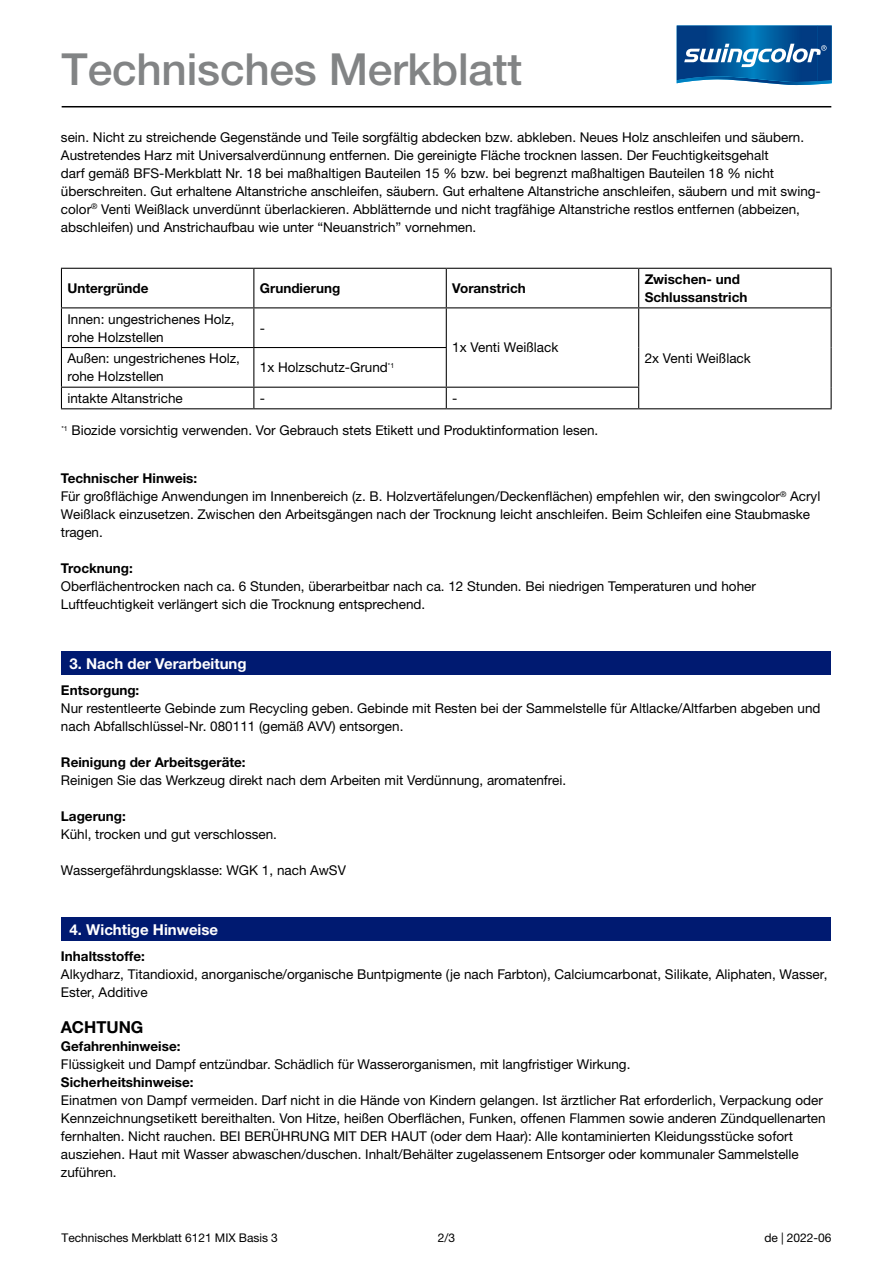
<style>
.page{position:relative;width:893px;height:1263px;background:#fff}
.page>*{position:absolute;margin:0;border:0;box-sizing:border-box;transform-origin:0 0}
.t1{font:500 44.25px "Helvetica Neue LTW1 G";letter-spacing:-.005em;color:#828485}
.copy_text{font:700 16.5px "Helvetica Neue LTW1 G";color:#000}
.rubric_headline{font:700 15px "Helvetica Neue LTW1 G";color:#fff}
.copy_text-2{font:13.5px/18px "Helvetica Neue LTW1 G";color:#000}
.TB{font:13.5px/18px "Helvetica Neue LTW1 G";color:#000}
.copy_text_prefix{font:700 13.5px "Helvetica Neue LTW1 G";color:#000}
.TF{font:13.5px "Helvetica Neue LTW1 G";color:#000}
.TH{font:700 13.5px/18px "Helvetica Neue LTW1 G";color:#000}
.footer_text{font:12px "Helvetica Neue LTW1 G";letter-spacing:-.005em;color:#000}
.footer_edition{font:12px "Helvetica Neue LTW1 G";letter-spacing:-.005em;color:#000}
.footer_page{font:12px "Helvetica Neue LTW1 G";color:#000}
</style>
<div class="page">
<hr style="left:62px;top:106px;width:769px;height:1px;background:#000">
<svg style="left:677px;top:26px;width:155px;height:59px;background:#2a6da6"></svg>
<hr style="left:61px;top:308px;width:1px;height:39px;background:#000">
<hr style="left:253px;top:308px;width:1px;height:39px;background:#000">
<hr style="left:446px;top:308px;width:1px;height:39px;background:#000">
<hr style="left:638px;top:308px;width:1px;height:39px;background:#000">
<hr style="left:831px;top:308px;width:1px;height:39px;background:#000">
<hr style="left:61px;top:347px;width:193px;height:1px;background:#000">
<hr style="left:61px;top:348px;width:1px;height:39px;background:#000">
<hr style="left:254px;top:347px;width:193px;height:1px;background:#000">
<hr style="left:253px;top:348px;width:1px;height:39px;background:#000">
<hr style="left:446px;top:348px;width:1px;height:39px;background:#000">
<hr style="left:638px;top:347px;width:1px;height:40px;background:#000">
<hr style="left:831px;top:347px;width:1px;height:40px;background:#000">
<hr style="left:61px;top:387px;width:193px;height:1px;background:#000">
<svg style="left:61px;top:388px;width:1px;height:20px"></svg>
<hr style="left:254px;top:387px;width:192px;height:1px;background:#000">
<svg style="left:253px;top:388px;width:1px;height:20px"></svg>
<hr style="left:446px;top:387px;width:193px;height:1px;background:#000">
<svg style="left:446px;top:388px;width:1px;height:20px"></svg>
<svg style="left:638px;top:388px;width:1px;height:20px"></svg>
<svg style="left:831px;top:387px;width:1px;height:21px"></svg>
<hr style="left:61px;top:408px;width:193px;height:1px;background:#000">
<hr style="left:254px;top:408px;width:192px;height:1px;background:#000">
<hr style="left:446px;top:408px;width:193px;height:1px;background:#000">
<hr style="left:639px;top:408px;width:193px;height:1px;background:#000">
<hr style="left:61px;top:268px;width:193px;height:1px;background:#000">
<hr style="left:61px;top:269px;width:1px;height:38px;background:#000">
<hr style="left:61px;top:307px;width:193px;height:1px;background:#000">
<hr style="left:254px;top:268px;width:192px;height:1px;background:#000">
<hr style="left:253px;top:269px;width:1px;height:38px;background:#000">
<hr style="left:254px;top:307px;width:192px;height:1px;background:#000">
<hr style="left:446px;top:268px;width:193px;height:1px;background:#000">
<hr style="left:446px;top:269px;width:1px;height:38px;background:#000">
<hr style="left:446px;top:307px;width:193px;height:1px;background:#000">
<hr style="left:639px;top:268px;width:193px;height:1px;background:#000">
<hr style="left:638px;top:269px;width:1px;height:38px;background:#000">
<hr style="left:831px;top:269px;width:1px;height:38px;background:#000">
<hr style="left:639px;top:307px;width:193px;height:1px;background:#000">
<div style="left:61px;top:652px;width:770px;height:23px;background:#001a71"></div>
<div style="left:61px;top:918px;width:770px;height:23px;background:#001a71"></div>
<p class="t1" style="left:62px;top:43px;width:462px">Technisches Merkblatt</p>
<p class="copy_text-2" style="left:61px;top:128px;width:760px">sein. Nicht zu streichende Gegenstände und Teile sorgfältig abdecken bzw. abkleben. Neues Holz anschleifen und säubern.<br>Austretendes Harz mit Universalverdünnung entfernen. Die gereinigte Fläche trocknen lassen. Der Feuchtigkeitsgehalt<br>darf gemäß BFS-Merkblatt Nr. 18 bei maßhaltigen Bauteilen 15 % bzw. bei begrenzt maßhaltigen Bauteilen 18 % nicht überschreiten. Gut erhaltene Altanstriche anschleifen, säubern. Gut erhaltene Altanstriche anschleifen, säubern und mit swing&shy;color<sup>®</sup> Venti Weißlack unverdünnt überlackieren. Abblätternde und nicht tragfähige Altanstriche restlos entfernen (abbeizen, abschleifen) und Anstrichaufbau wie unter “Neuanstrich” vornehmen.</p>
<p class="TH" style="left:67px;top:279px;width:83px">Untergründe</p>
<p class="TH" style="left:260px;top:279px;width:82px">Grundierung</p>
<p class="TH" style="left:452px;top:279px;width:75px">Voranstrich</p>
<p class="TH" style="left:645px;top:270px;width:104px">Zwischen- und<br>Schlussanstrich</p>
<p class="TB" style="left:67px;top:310px;width:169px">Innen: ungestrichenes Holz, rohe Holzstellen</p>
<p class="TB" style="left:260px;top:319px;width:7px">-</p>
<p class="TB" style="left:452px;top:338px;width:108px">1x Venti Weißlack</p>
<p class="TB" style="left:67px;top:349px;width:174px">Außen: ungestrichenes Holz,</p>
<p class="TB" style="left:645px;top:349px;width:108px">2x Venti Weißlack</p>
<p class="TB" style="left:67px;top:367px;width:98px">rohe Holzstellen</p>
<p class="TB" style="left:260px;top:358px;width:136px">1x Holzschutz-Grund<sup>*1</sup></p>
<p class="TB" style="left:67px;top:389px;width:117px">intakte Altanstriche</p>
<p class="TB" style="left:260px;top:389px;width:7px">-</p>
<p class="TB" style="left:452px;top:389px;width:7px">-</p>
<p class="TF" style="left:61px;top:422px;width:538px"><sup>*1</sup> Biozide vorsichtig verwenden. Vor Gebrauch stets Etikett und Produktinformation lesen.</p>
<p class="copy_text_prefix" style="left:61px;top:470px;width:138px">Technischer Hinweis:</p>
<p class="copy_text-2" style="left:61px;top:487px;width:761px">Für großflächige Anwendungen im Innenbereich (z. B. Holzvertäfelungen/Deckenflächen) empfehlen wir, den swingcolor<sup>®</sup> Acryl<br>Weißlack einzusetzen. Zwischen den Arbeitsgängen nach der Trocknung leicht anschleifen. Beim Schleifen eine Staubmaske tragen.</p>
<p class="copy_text_prefix" style="left:61px;top:560px;width:73px">Trocknung:</p>
<p class="copy_text-2" style="left:61px;top:577px;width:696px">Oberflächentrocken nach ca. 6 Stunden, überarbeitbar nach ca. 12 Stunden. Bei niedrigen Temperaturen und hoher<br>Luftfeuchtigkeit verlängert sich die Trocknung entsprechend.</p>
<p class="rubric_headline" style="left:69px;top:654px;width:179px">3. Nach der Verarbeitung</p>
<p class="copy_text_prefix" style="left:61px;top:682px;width:80px">Entsorgung:</p>
<p class="copy_text-2" style="left:61px;top:699px;width:761px">Nur restentleerte Gebinde zum Recycling geben. Gebinde mit Resten bei der Sammelstelle für Altlacke/Altfarben abgeben und nach Abfallschlüssel-Nr. 080111 (gemäß AVV) entsorgen.</p>
<p class="copy_text_prefix" style="left:61px;top:754px;width:186px">Reinigung der Arbeitsgeräte:</p>
<p class="copy_text-2" style="left:61px;top:771px;width:507px">Reinigen Sie das Werkzeug direkt nach dem Arbeiten mit Verdünnung, aromatenfrei.</p>
<p class="copy_text_prefix" style="left:61px;top:808px;width:67px">Lagerung:</p>
<p class="copy_text-2" style="left:61px;top:825px;width:218px">Kühl, trocken und gut verschlossen.</p>
<p class="copy_text-2" style="left:61px;top:861px;width:286px">Wassergefährdungsklasse: WGK 1, nach AwSV</p>
<p class="rubric_headline" style="left:69px;top:920px;width:150px">4. Wichtige Hinweise</p>
<p class="copy_text_prefix" style="left:61px;top:948px;width:85px">Inhaltsstoffe:</p>
<p class="copy_text-2" style="left:61px;top:965px;width:768px">Alkydharz, Titandioxid, anorganische/organische Buntpigmente (je nach Farbton), Calciumcarbonat, Silikate, Aliphaten, Wasser,<br>Ester, Additive</p>
<p class="copy_text" style="left:61px;top:1017px;width:84px">ACHTUNG</p>
<p class="copy_text_prefix" style="left:61px;top:1038px;width:121px">Gefahrenhinweise:</p>
<p class="copy_text-2" style="left:61px;top:1055px;width:571px">Flüssigkeit und Dampf entzündbar. Schädlich für Wasserorganismen, mit langfristiger Wirkung.</p>
<p class="copy_text_prefix" style="left:61px;top:1074px;width:134px">Sicherheitshinweise:</p>
<p class="copy_text-2" style="left:61px;top:1091px;width:766px">Einatmen von Dampf vermeiden. Darf nicht in die Hände von Kindern gelangen. Ist ärztlicher Rat erforderlich, Verpackung oder Kennzeichnungsetikett bereithalten. Von Hitze, heißen Oberflächen, Funken, offenen Flammen sowie anderen Zündquellenarten fernhalten. Nicht rauchen. BEI BERÜHRUNG MIT DER HAUT (oder dem Haar): Alle kontaminierten Kleidungsstücke sofort ausziehen. Haut mit Wasser abwaschen/duschen. Inhalt/Behälter zugelassenem Entsorger oder kommunaler Sammelstelle zuführen.</p>
<p class="footer_text" style="left:62px;top:1230px;width:218px">Technisches Merkblatt 6121 MIX Basis 3</p>
<p class="footer_page" style="left:438px;top:1230px;width:19px">2/3</p>
<p class="footer_edition" style="left:764px;top:1230px;width:68px">de | 2022-06</p>
</div>
